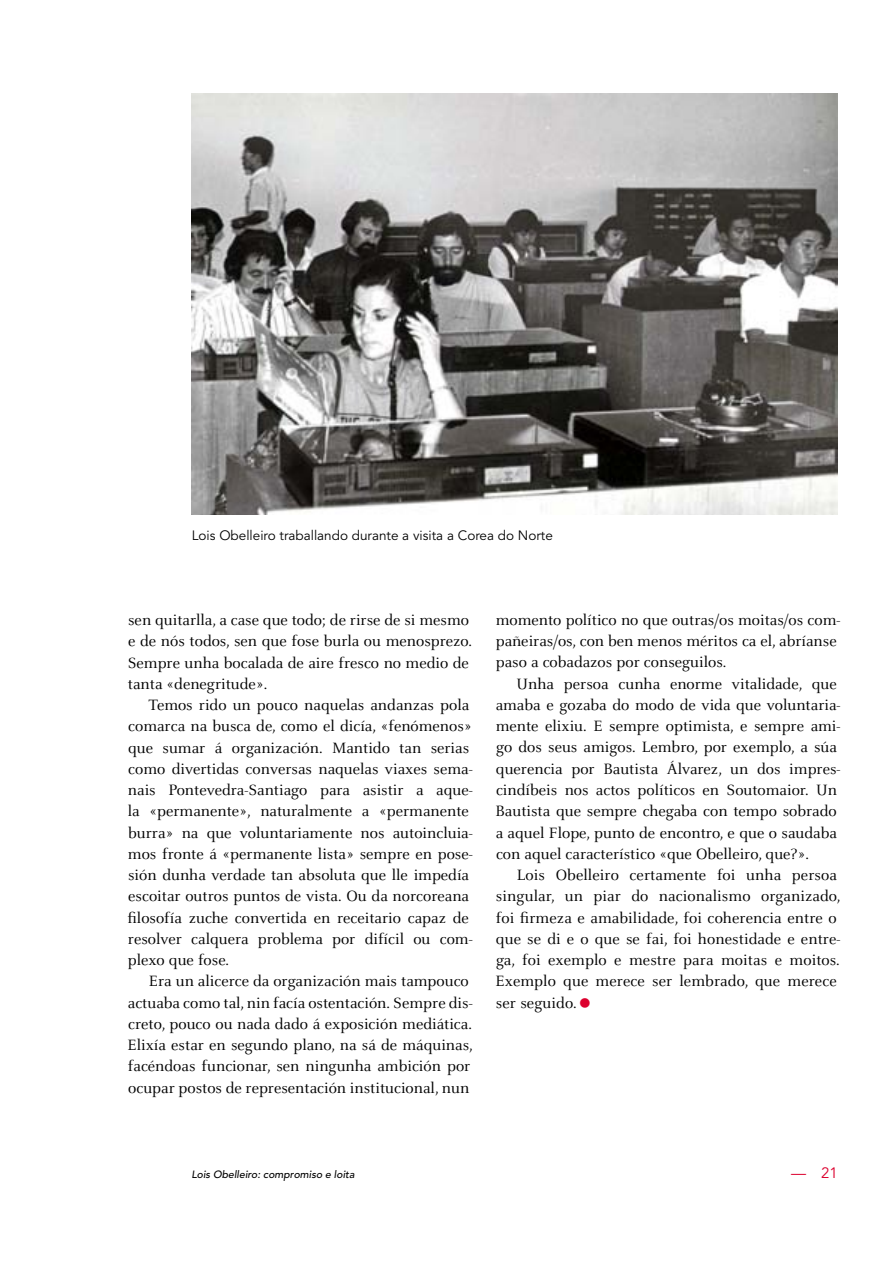
<style>
.page{position:relative;width:893px;height:1263px;background:#fff}
.page>*{position:absolute;margin:0;border:0;box-sizing:border-box;transform-origin:0 0}
.t1{font:16.5px/21.3px "Celeste";color:#000}
.t2{font:15px "Avenir";color:#dc002e}
.t3{font:13.5px "Avenir";color:#000}
.t4{font:italic 500 10.5px "Avenir";color:#000}
.s1{color:#dc002e}
</style>
<div class="page">
<img style="left:191px;top:94px;width:647px;height:420px">
<p class="t3" style="left:192px;top:528px;width:362px">Lois Obelleiro traballando durante a visita a Corea do Norte</p>
<p class="t1" style="left:128px;top:610px;width:346px">sen quitarlla, a case que todo; de rirse de si mesmo e de nós todos, sen que fose burla ou menosprezo.<br>Sempre unha bocalada de aire fresco no medio de tanta «denegritude».</p>
<p class="t1" style="left:127px;top:695px;width:347px;text-indent:21px">Temos rido un pouco naquelas andanzas pola comarca na busca de, como el dicía, «fenómenos» que sumar á organización. Mantido tan serias como divertidas conversas naquelas viaxes sema‑ nais Pontevedra‑Santiago para asistir a aque‑ la «permanente», naturalmente a «permanente burra» na que voluntariamente nos autoincluia‑ mos fronte á «permanente lista» sempre en pose‑ sión dunha verdade tan absoluta que lle impedía escoitar outros puntos de vista. Ou da norcoreana filosofía zuche convertida en receitario capaz de resolver calquera problema por difícil ou com‑ plexo que fose.</p>
<p class="t1" style="left:128px;top:971px;width:347px;text-indent:21px">Era un alicerce da organización mais tampouco actuaba como tal, nin facía ostentación. Sempre dis‑ creto, pouco ou nada dado á exposición mediática.<br>Elixía estar en segundo plano, na sá de máquinas, facéndoas funcionar, sen ningunha ambición por ocupar postos de representación institucional, nun</p>
<p class="t1" style="left:496px;top:610px;width:346px">momento político no que outras/os moitas/os com‑ pañeiras/os, con ben menos méritos ca el, abríanse paso a cobadazos por conseguilos.</p>
<p class="t1" style="left:495px;top:673px;width:346px;text-indent:21px">Unha persoa cunha enorme vitalidade, que amaba e gozaba do modo de vida que voluntaria‑ mente elixiu. E sempre optimista, e sempre ami‑ go dos seus amigos. Lembro, por exemplo, a súa querencia por Bautista Álvarez, un dos impres‑ cindíbeis nos actos políticos en Soutomaior. Un Bautista que sempre chegaba con tempo sobrado a aquel Flope, punto de encontro, e que o saudaba con aquel característico «que Obelleiro, que?».</p>
<p class="t1" style="left:495px;top:865px;width:347px;text-indent:21px">Lois Obelleiro certamente foi unha persoa singular, un piar do nacionalismo organizado, foi firmeza e amabilidade, foi coherencia entre o que se di e o que se fai, foi honestidade e entre‑ ga, foi exemplo e mestre para moitas e moitos.<br>Exemplo que merece ser lembrado, que merece ser seguido.<span class="s1">●</span></p>
<p class="t4" style="left:191px;top:1168px;width:165px">Lois Obelleiro: compromiso e loita</p>
<p class="t2" style="left:791px;top:1164px;width:48px">— 21</p>
</div>
